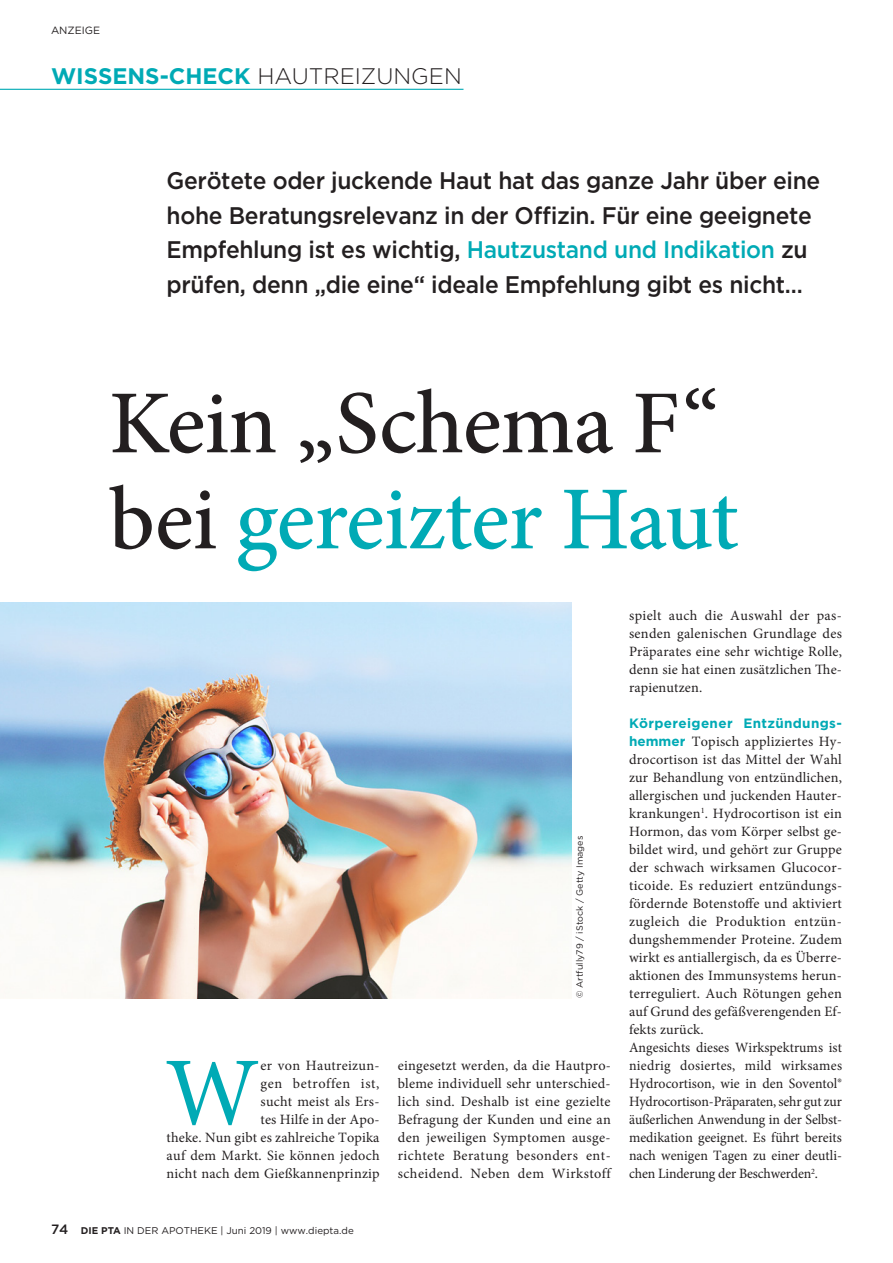
<style>
.page{position:relative;width:893px;height:1263px;background:#fff}
.page>*{position:absolute;margin:0;border:0;box-sizing:border-box;transform-origin:0 0}
.t1{font:97.35px "Minion Pro";color:#00aab5}
.t2{font:500 90px/96px "Minion Pro";letter-spacing:-.01em;color:#231f20}
.t3{font:500 24px/34.5px "Gotham";letter-spacing:-.015em;color:#231f20;scale:.95 1}
.t4{font:700 22.5px "Gotham";color:#00aab5}
.t5{font:14.25px/18px "Minion Pro";letter-spacing:.015em;color:#231f20;text-align:justify}
.t6{font:700 13.5px "Gotham";letter-spacing:.025em;color:#00aab5}
.t7{font:10.5px "Gotham";color:#231f20}
.t8{font:9.75px "Gotham";color:#231f20}
.t9{font:9px "Gotham";color:#231f20}
.s1{font-weight:300;color:#231f20}
.s2{color:#00aab5}
.s3{font-family:"Gotham";font-weight:700;font-size:13.5px;color:#00aab5}
.s4{font-weight:500;font-size:13.5px}
.s5{font-weight:700}
</style>
<div class="page">
<img style="left:0;top:602px;width:571px;height:396px">
<hr style="left:0;top:89px;width:463px;height:1px;background:#00aab5">
<p class="t7" style="left:51px;top:23px;width:51px">ANZEIGE</p>
<h3 class="t4" style="left:51px;top:61px;width:412px">WISSENS-CHECK <span class="s1">HAUTREIZUNGEN</span></h3>
<h3 class="t3" style="left:167px;top:163px;width:689px">Gerötete oder juckende Haut hat das ganze Jahr über eine hohe Beratungsrelevanz in der Offizin. Für eine geeignete Empfehlung ist es wichtig, <span class="s2">Hautzustand und Indikation</span> zu prüfen, denn „die eine“ ideale Empfehlung gibt es nicht…</h3>
<h2 class="t2" style="left:109px;top:376px;width:631px">Kein „Schema F“ bei <span class="s2">gereizter Haut</span></h2>
<p class="t9" style="left:574px;top:998px;width:164px;rotate:-90deg">© Artfully79 / iStock / Getty Images</p>
<p class="t5" style="left:167px;top:1057px;width:215px;text-align:right">er von Hautreizun-<br>gen betroffen ist,<br>sucht meist als Ers-<br>tes Hilfe in der Apo-<br>theke. Nun gibt es zahlreiche Topika auf dem Markt. Sie können jedoch nicht nach dem Gießkannenprinzip</p>
<p class="t5" style="left:398px;top:1057px;width:215px">eingesetzt werden, da die Hautpro&shy;bleme individuell sehr unterschied&shy;lich sind. Deshalb ist eine gezielte Befragung der Kunden und eine an den jeweiligen Symptomen ausge&shy;richtete Beratung besonders ent&shy;scheidend. Neben dem Wirkstoff</p>
<h1 class="t1" style="left:165px;top:1028px;width:96px">W</h1>
<p class="t5" style="left:629px;top:607px;width:214px">spielt auch die Auswahl der pas&shy;senden galenischen Grundlage des Präparates eine sehr wichtige Rolle, denn sie hat einen zusätzlichen The&shy;rapienutzen.</p>
<p class="t6" style="left:629px;top:714px;width:214px">Körpereigener Entzündungs-</p>
<p class="t5" style="left:629px;top:733px;width:215px;text-align:left"><span class="s3">hemmer</span> Topisch appliziertes Hy&shy;drocortison ist das Mittel der Wahl zur Behandlung von entzündlichen, allergischen und juckenden Hauter&shy;krankungen<sup>1</sup>. Hydrocortison ist ein Hormon, das vom Körper selbst ge&shy;bildet wird, und gehört zur Gruppe der schwach wirksamen Glucocor&shy;ticoide. Es reduziert entzündungs&shy;fördernde Botenstoffe und aktiviert zugleich die Produktion entzün&shy;dungshemmender Proteine. Zudem wirkt es antiallergisch, da es Überre&shy;aktionen des Immunsystems herun&shy;terreguliert. Auch Rötungen gehen auf Grund des gefäßverengenden Ef&shy;fekts zurück.<br>Angesichts dieses Wirkspektrums ist niedrig dosiertes, mild wirksames Hydrocortison, wie in den Soventol® Hydrocortison-Präparaten, sehr gut zur äußerlichen Anwendung in der Selbst&shy;medikation geeignet. Es führt bereits nach wenigen Tagen zu einer deutli&shy;chen Linderung der Beschwerden<sup>2</sup>.</p>
<p class="t8" style="left:51px;top:1224px;width:304px"><span class="s4">74</span> <span class="s5">DIE PTA</span> IN DER APOTHEKE | Juni 2019 | www.diepta.de</p>
</div>
